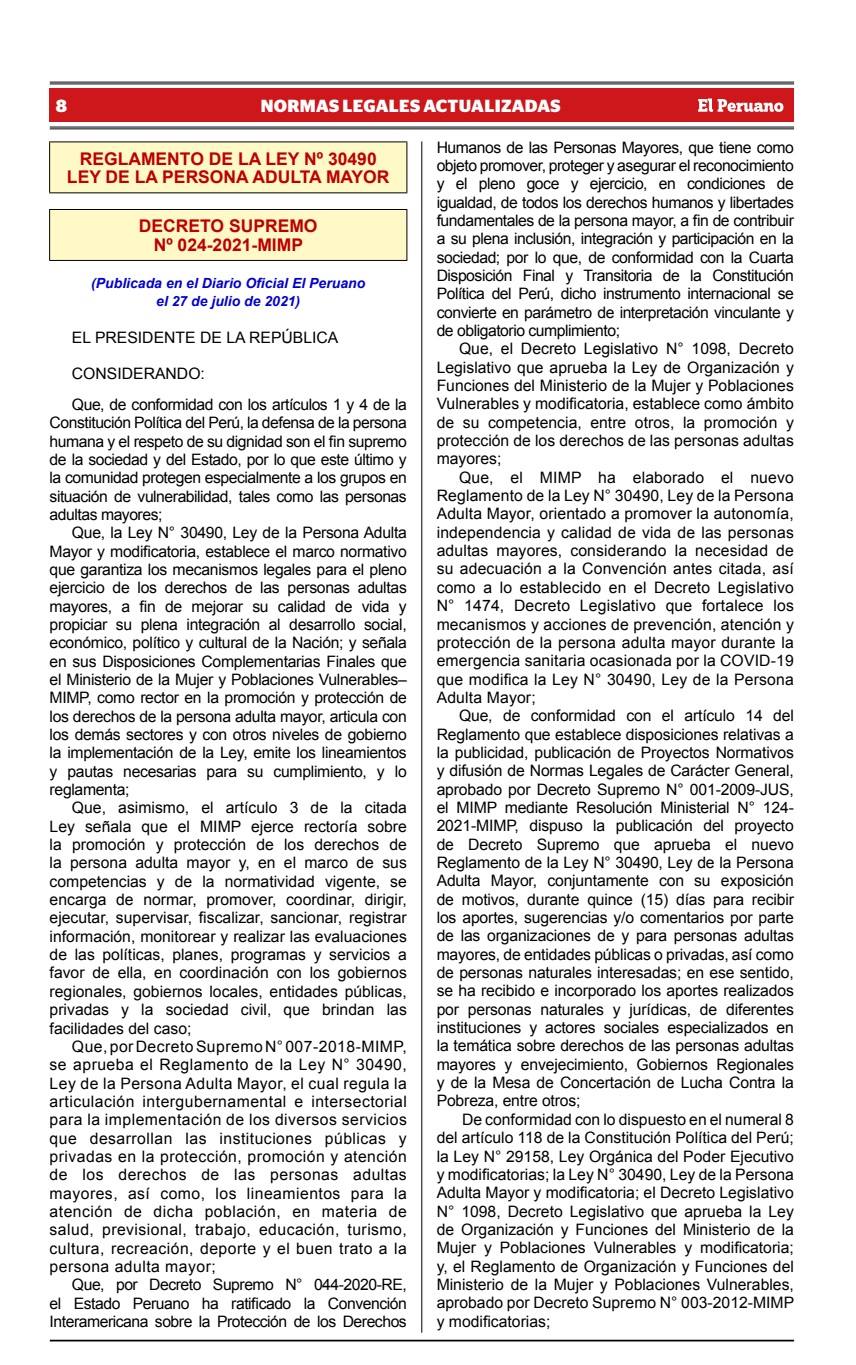
<style>
.page{position:relative;width:856px;height:1365px;background:#fff}
.page>*{position:absolute;margin:0;border:0;box-sizing:border-box;transform-origin:0 0}
.t1{font:700 17.5px/18.4px "Arial";color:#be0000;text-align:center}
.t2{font:700 17.5px "Stag Sans";letter-spacing:.02em;color:#fff}
.t3{font:15.75px/18.4px "Arial";color:#000;text-align:justify}
.t4{font:15.75px/30.6px "Arial";letter-spacing:-.03em;color:#000}
.t5{font:italic 700 14px/18px "Arial";color:#0000d2;text-align:center}
</style>
<div class="page">
<hr style="left:50px;top:1339px;width:744px;height:2px;background:#000">
<div style="left:50px;top:88px;width:744px;height:34px;background:#cd171a"></div>
<hr style="left:50px;top:82px;width:744px;height:1px;background:#000">
<hr style="left:50px;top:84px;width:744px;height:1px;background:#000">
<hr style="left:50px;top:127px;width:744px;height:1px;background:#000">
<hr style="left:50px;top:128px;width:744px;height:1px;background:#000">
<svg style="left:698px;top:98px;width:85px;height:14px"></svg>
<hr style="left:421px;top:141px;width:1px;height:1191px;background:#000">
<div style="left:50px;top:142px;width:357px;height:51px;background:#fff9c7"></div>
<hr style="left:49px;top:141px;width:358px;height:1px;background:#000">
<hr style="left:49px;top:142px;width:1px;height:50px;background:#000">
<hr style="left:406px;top:142px;width:1px;height:50px;background:#000">
<hr style="left:49px;top:192px;width:358px;height:1px;background:#000">
<div style="left:50px;top:209px;width:357px;height:51px;background:#fff9c7"></div>
<hr style="left:49px;top:209px;width:358px;height:1px;background:#000">
<hr style="left:49px;top:210px;width:1px;height:50px;background:#000">
<hr style="left:406px;top:210px;width:1px;height:50px;background:#000">
<hr style="left:49px;top:260px;width:358px;height:1px;background:#000">
<p class="t2" style="left:56px;top:96px;width:13px">8</p>
<p class="t2" style="left:261px;top:96px;width:289px">NORMAS LEGALES ACTUALIZADAS</p>
<p class="t1" style="left:80px;top:150px;width:26px">REGLAMENTO</p>
<p class="t1" style="left:209px;top:150px;width:169px">DE LA LEY Nº 30490</p>
<p class="t1" style="left:67px;top:168px;width:121px">LEY DE LA PERSONA</p>
<p class="t1" style="left:252px;top:168px;width:25px">ADULTA</p>
<p class="t1" style="left:326px;top:168px;width:28px">MAYOR</p>
<p class="t1" style="left:139px;top:217px;width:180px">DECRETO SUPREMO<br>Nº 024-2021-MIMP</p>
<p class="t5" style="left:91px;top:274px;width:275px">(Publicada en el Diario Oficial El Peruano el 27 de julio de 2021)</p>
<p class="t3" style="left:72px;top:328px;width:268px">EL PRESIDENTE DE LA REPÚBLICA</p>
<p class="t4" style="left:72px;top:358px;width:336px">CONSIDERANDO:<br>Que, de conformidad con los artículos 1 y 4 de la</p>
<p class="t3" style="left:50px;top:413px;width:359px">Constitución Política del Perú, la defensa de la persona humana y el respeto de su dignidad son el fin supremo de la sociedad y del Estado, por lo que este último y la comunidad protegen especialmente a los grupos en situación de vulnerabilidad, tales como las personas adultas mayores;</p>
<p class="t3" style="left:50px;top:523px;width:359px;text-indent:22px">Que, la Ley N° 30490, Ley de la Persona Adulta Mayor y modificatoria, establece el marco normativo que garantiza los mecanismos legales para el pleno ejercicio de los derechos de las personas adultas mayores, a fin de mejorar su calidad de vida y propiciar su plena integración al desarrollo social, económico, político y cultural de la Nación; y señala en sus Disposiciones Complementarias Finales que el Ministerio de la Mujer y Poblaciones Vulnerables– MIMP, como rector en la promoción y protección de los derechos de la persona adulta mayor, articula con los demás sectores y con otros niveles de gobierno la implementación de la Ley, emite los lineamientos y pautas necesarias para su cumplimiento, y lo reglamenta;</p>
<p class="t3" style="left:50px;top:798px;width:359px;text-indent:22px">Que, asimismo, el artículo 3 de la citada Ley señala que el MIMP ejerce rectoría sobre la promoción y protección de los derechos de la persona adulta mayor y, en el marco de sus competencias y de la normatividad vigente, se encarga de normar, promover, coordinar, dirigir, ejecutar, supervisar, fiscalizar, sancionar, registrar información, monitorear y realizar las evaluaciones de las políticas, planes, programas y servicios a favor de ella, en coordinación con los gobiernos regionales, gobiernos locales, entidades públicas, privadas y la sociedad civil, que brindan las facilidades del caso;</p>
<p class="t3" style="left:50px;top:1037px;width:359px;text-indent:22px">Que, por Decreto Supremo N° 007-2018-MIMP, se aprueba el Reglamento de la Ley N° 30490, Ley de la Persona Adulta Mayor, el cual regula la articulación intergubernamental e intersectorial para la implementación de los diversos servicios que desarrollan las instituciones públicas y privadas en la protección, promoción y atención de los derechos de las personas adultas mayores, así como, los lineamientos para la atención de dicha población, en materia de salud, previsional, trabajo, educación, turismo, cultura, recreación, deporte y el buen trato a la persona adulta mayor;</p>
<p class="t3" style="left:50px;top:1275px;width:359px;text-indent:22px">Que, por Decreto Supremo N° 044-2020-RE, el Estado Peruano ha ratificado la Convención Interamericana sobre la Protección de los Derechos</p>
<p class="t3" style="left:437px;top:138px;width:359px">Humanos de las Personas Mayores, que tiene como objeto promover, proteger y asegurar el reconocimiento y el pleno goce y ejercicio, en condiciones de igualdad, de todos los derechos humanos y libertades fundamentales de la persona mayor, a fin de contribuir a su plena inclusión, integración y participación en la sociedad; por lo que, de conformidad con la Cuarta Disposición Final y Transitoria de la Constitución Política del Perú, dicho instrumento internacional se convierte en parámetro de interpretación vinculante y de obligatorio cumplimiento;</p>
<p class="t3" style="left:437px;top:340px;width:359px;text-indent:22px">Que, el Decreto Legislativo N° 1098, Decreto Legislativo que aprueba la Ley de Organización y Funciones del Ministerio de la Mujer y Poblaciones Vulnerables y modificatoria, establece como ámbito de su competencia, entre otros, la promoción y protección de los derechos de las personas adultas mayores;</p>
<p class="t3" style="left:437px;top:468px;width:359px;text-indent:22px">Que, el MIMP ha elaborado el nuevo Reglamento de la Ley N° 30490, Ley de la Persona Adulta Mayor, orientado a promover la autonomía, independencia y calidad de vida de las personas adultas mayores, considerando la necesidad de su adecuación a la Convención antes citada, así como a lo establecido en el Decreto Legislativo N° 1474, Decreto Legislativo que fortalece los mecanismos y acciones de prevención, atención y protección de la persona adulta mayor durante la emergencia sanitaria ocasionada por la COVID-19 que modifica la Ley N° 30490, Ley de la Persona Adulta Mayor;</p>
<p class="t3" style="left:437px;top:706px;width:359px;text-indent:22px">Que, de conformidad con el artículo 14 del Reglamento que establece disposiciones relativas a la publicidad, publicación de Proyectos Normativos y difusión de Normas Legales de Carácter General, aprobado por Decreto Supremo N° 001-2009-JUS, el MIMP mediante Resolución Ministerial N° 124- 2021-MIMP, dispuso la publicación del proyecto de Decreto Supremo que aprueba el nuevo Reglamento de la Ley N° 30490, Ley de la Persona Adulta Mayor, conjuntamente con su exposición de motivos, durante quince (15) días para recibir los aportes, sugerencias y/o comentarios por parte de las organizaciones de y para personas adultas mayores, de entidades públicas o privadas, así como de personas naturales interesadas; en ese sentido, se ha recibido e incorporado los aportes realizados por personas naturales y jurídicas, de diferentes instituciones y actores sociales especializados en la temática sobre derechos de las personas adultas mayores y envejecimiento, Gobiernos Regionales y de la Mesa de Concertación de Lucha Contra la Pobreza, entre otros;</p>
<p class="t3" style="left:437px;top:1110px;width:359px;text-indent:25px">De conformidad con lo dispuesto en el numeral 8 del artículo 118 de la Constitución Política del Perú; la Ley N° 29158, Ley Orgánica del Poder Ejecutivo y modificatorias; la Ley N° 30490, Ley de la Persona Adulta Mayor y modificatoria; el Decreto Legislativo N° 1098, Decreto Legislativo que aprueba la Ley de Organización y Funciones del Ministerio de la Mujer y Poblaciones Vulnerables y modificatoria; y, el Reglamento de Organización y Funciones del Ministerio de la Mujer y Poblaciones Vulnerables, aprobado por Decreto Supremo N° 003-2012-MIMP y modificatorias;</p>
</div>
